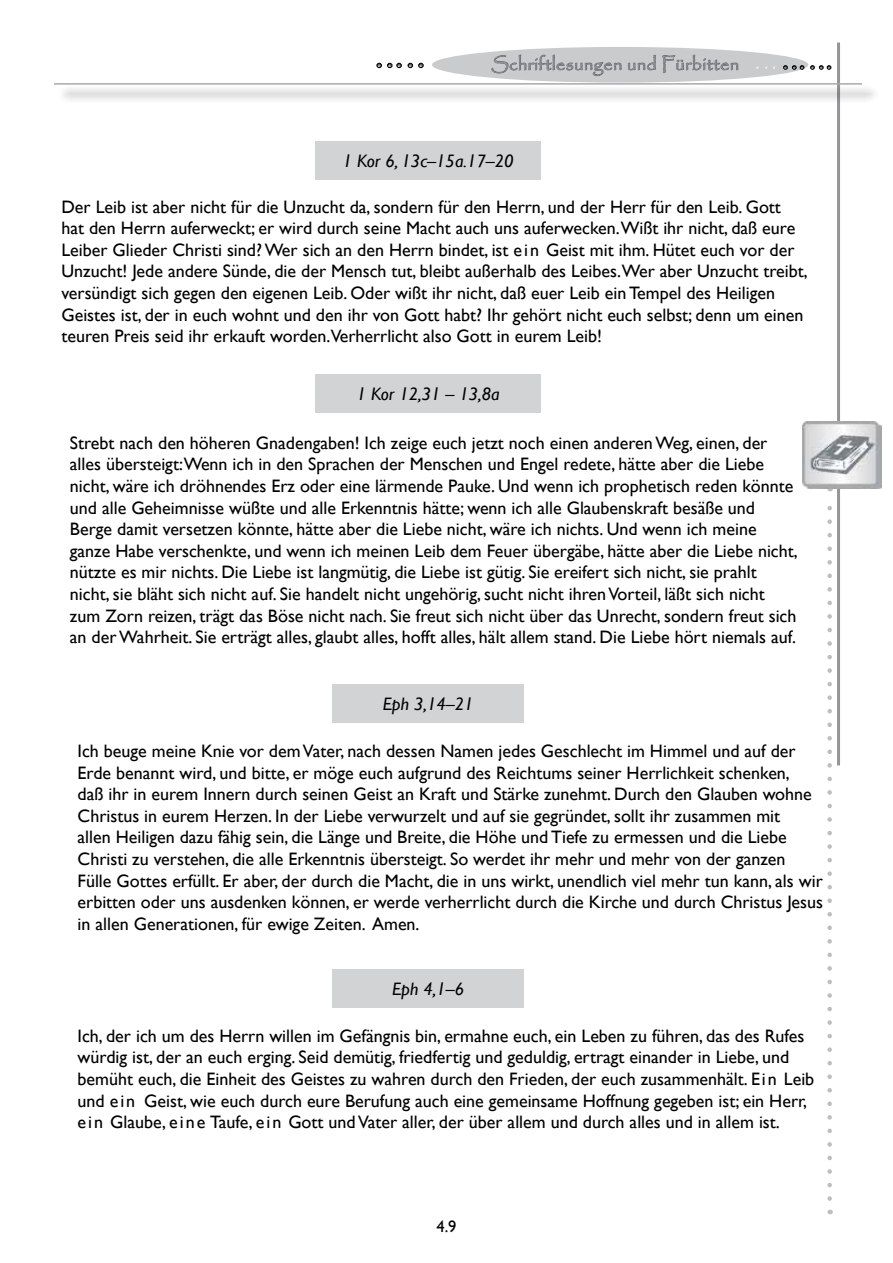
<style>
.page{position:relative;width:893px;height:1263px;background:#fff}
.page>*{position:absolute;margin:0;border:0;box-sizing:border-box;transform-origin:0 0}
.t1{font:18px/21.6px "Gill Sans";color:#000}
.t2{font:italic 18px "Gill Sans";color:#000}
.t3{font:18px "Papyrus";letter-spacing:.025em;color:#939598}
.t4{font:16.5px "Gill Sans";color:#000}
</style>
<div class="page">
<hr style="left:837px;top:43px;width:3px;height:722px;background:#939598">
<svg style="left:827px;top:488px;width:5px;height:710px"></svg>
<div style="left:432px;top:47px;width:376px;height:36px;background:#cacbcd;border-radius:50%"></div>
<svg style="left:387px;top:63px;width:14px;height:5px"></svg>
<svg style="left:377px;top:63px;width:4px;height:5px"></svg>
<svg style="left:419px;top:63px;width:4px;height:5px"></svg>
<svg style="left:408px;top:63px;width:5px;height:5px"></svg>
<svg style="left:783px;top:66px;width:21px;height:3px"></svg>
<svg style="left:810px;top:66px;width:21px;height:3px"></svg>
<svg style="left:491px;top:54px;width:165px;height:23px"></svg>
<svg style="left:662px;top:54px;width:77px;height:19px"></svg>
<div style="left:57px;top:85px;width:823px;height:18px;background:#000;opacity:.75"></div>
<hr style="left:54px;top:83px;width:808px;height:2px;background:#a7a9ac">
<img style="left:802px;top:421px;width:79px;height:67px">
<div style="left:316px;top:141px;width:225px;height:38px;background:#d1d3d4"></div>
<div style="left:316px;top:374px;width:225px;height:39px;background:#d1d3d4"></div>
<div style="left:332px;top:684px;width:192px;height:39px;background:#d1d3d4"></div>
<div style="left:332px;top:969px;width:192px;height:39px;background:#d1d3d4"></div>
<p class="t3" style="left:491px;top:53px;width:249px">Schriftlesungen und Fürbitten</p>
<p class="t2" style="left:343px;top:150px;width:172px">1 Kor 6, 13c–15a.17–20</p>
<p class="t1" style="left:61px;top:196px;width:748px">Der Leib ist aber nicht für die Unzucht da, sondern für den Herrn, und der Herr für den Leib. Gott hat den Herrn auferweckt; er wird durch seine Macht auch uns auferwecken.Wißt ihr nicht, daß eure Leiber Glieder Christi sind? Wer sich an den Herrn bindet, ist ein Geist mit ihm. Hütet euch vor der Unzucht! Jede andere Sünde, die der Mensch tut, bleibt außerhalb des Leibes.Wer aber Unzucht treibt, versündigt sich gegen den eigenen Leib. Oder wißt ihr nicht, daß euer Leib ein Tempel des Heiligen Geistes ist, der in euch wohnt und den ihr von Gott habt? Ihr gehört nicht euch selbst; denn um einen teuren Preis seid ihr erkauft worden.Verherrlicht also Gott in eurem Leib!</p>
<p class="t2" style="left:357px;top:383px;width:144px">1 Kor 12,31 – 13,8a</p>
<p class="t1" style="left:70px;top:432px;width:729px">Strebt nach den höheren Gnadengaben! Ich zeige euch jetzt noch einen anderen Weg, einen, der alles übersteigt:Wenn ich in den Sprachen der Menschen und Engel redete, hätte aber die Liebe nicht, wäre ich dröhnendes Erz oder eine lärmende Pauke. Und wenn ich prophetisch reden könnte und alle Geheimnisse wüßte und alle Erkenntnis hätte; wenn ich alle Glaubenskraft besäße und Berge damit versetzen könnte, hätte aber die Liebe nicht, wäre ich nichts. Und wenn ich meine ganze Habe verschenkte, und wenn ich meinen Leib dem Feuer übergäbe, hätte aber die Liebe nicht, nützte es mir nichts. Die Liebe ist langmütig, die Liebe ist gütig. Sie ereifert sich nicht, sie prahlt nicht, sie bläht sich nicht auf. Sie handelt nicht ungehörig, sucht nicht ihren Vorteil, läßt sich nicht zum Zorn reizen, trägt das Böse nicht nach. Sie freut sich nicht über das Unrecht, sondern freut sich an der Wahrheit. Sie erträgt alles, glaubt alles, hofft alles, hält allem stand. Die Liebe hört niemals auf.</p>
<p class="t2" style="left:383px;top:693px;width:92px">Eph 3,14–21</p>
<p class="t1" style="left:78px;top:740px;width:747px">Ich beuge meine Knie vor dem Vater, nach dessen Namen jedes Geschlecht im Himmel und auf der Erde benannt wird, und bitte, er möge euch aufgrund des Reichtums seiner Herrlichkeit schenken,<br>daß ihr in eurem Innern durch seinen Geist an Kraft und Stärke zunehmt. Durch den Glauben wohne Christus in eurem Herzen. In der Liebe verwurzelt und auf sie gegründet, sollt ihr zusammen mit<br>allen Heiligen dazu fähig sein, die Länge und Breite, die Höhe und Tiefe zu ermessen und die Liebe Christi zu verstehen, die alle Erkenntnis übersteigt. So werdet ihr mehr und mehr von der ganzen Fülle Gottes erfüllt. Er aber, der durch die Macht, die in uns wirkt, unendlich viel mehr tun kann, als wir erbitten oder uns ausdenken können, er werde verherrlicht durch die Kirche und durch Christus Jesus in allen Generationen, für ewige Zeiten. Amen.</p>
<p class="t2" style="left:392px;top:978px;width:74px">Eph 4,1–6</p>
<p class="t1" style="left:78px;top:1025px;width:738px">Ich, der ich um des Herrn willen im Gefängnis bin, ermahne euch, ein Leben zu führen, das des Rufes würdig ist, der an euch erging. Seid demütig, friedfertig und geduldig, ertragt einander in Liebe, und bemüht euch, die Einheit des Geistes zu wahren durch den Frieden, der euch zusammenhält. Ein Leib und ein Geist, wie euch durch eure Berufung auch eine gemeinsame Hoffnung gegeben ist; ein Herr, ein Glaube, eine Taufe, ein Gott und Vater aller, der über allem und durch alles und in allem ist.</p>
<p class="t4" style="left:436px;top:1217px;width:22px">4.9</p>
</div>
